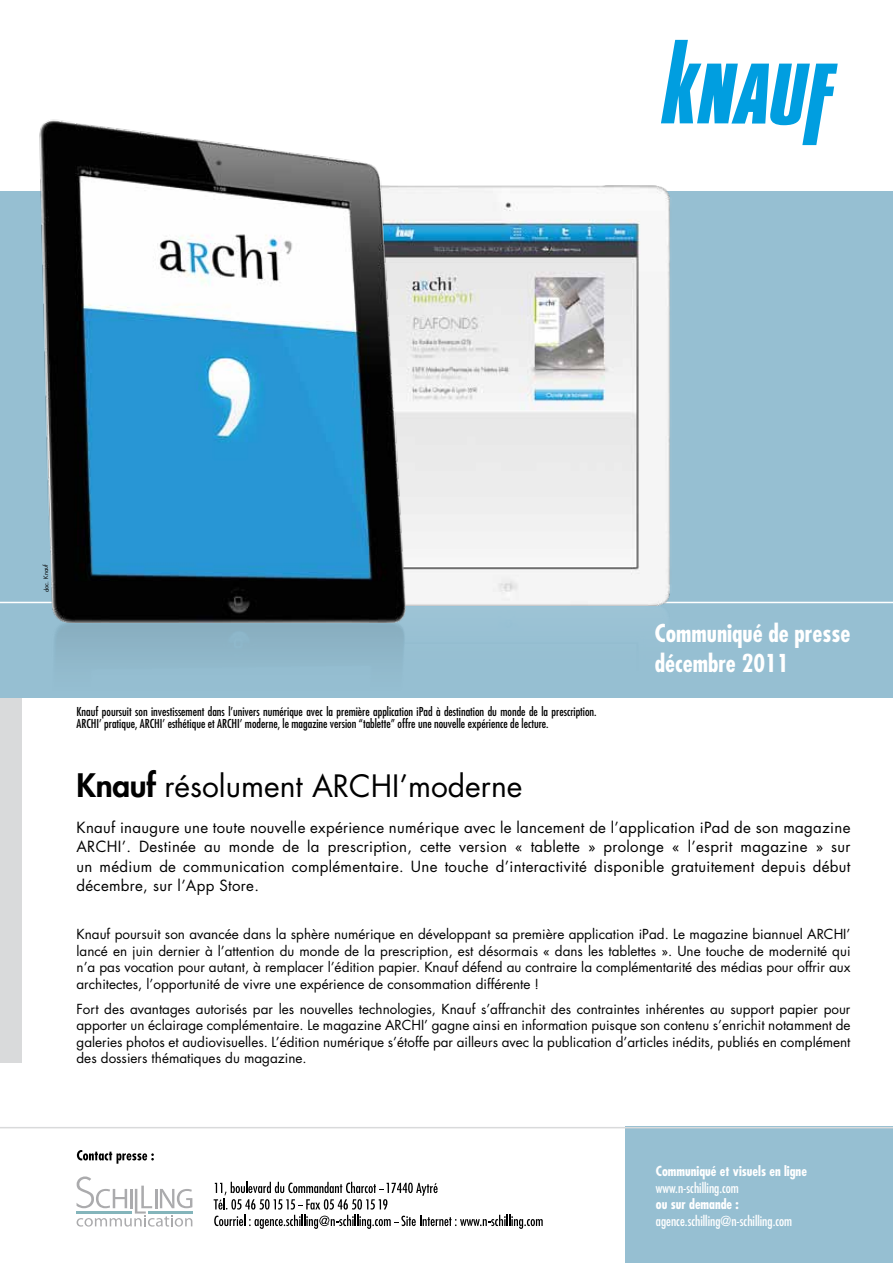
<style>
.page{position:relative;width:893px;height:1263px;background:#fff}
.page>*{position:absolute;margin:0;border:0;box-sizing:border-box;transform-origin:0 0}
.t1{font:30px "Futura Std";color:#000}
.t2{font:700 condensed 24px/30px "Futura Std";color:#fff}
.t3{font:15px/19.5px "Futura Std";letter-spacing:.02em;color:#000;text-align:justify}
.t4{font:13.5px/16.5px "Futura Std";color:#000;text-align:justify}
.t5{font:condensed 13.5px "Futura Std";color:#fff}
.t6{font:700 condensed 13.5px "Futura Std";color:#fff}
.t7{font:condensed 12px/12px "Futura Std";color:#000}
.t8{font:6px "Futura Std";color:#000}
.s1{font-weight:800;font-size:31.5px}
</style>
<div class="page">
<div style="left:0;top:191px;width:21px;height:872px;background:#d9dadb"></div>
<div style="left:0;top:191px;width:893px;height:506px;background:#96bfd2"></div>
<hr style="left:0;top:602px;width:893px;height:1px;background:#fff">
<img style="left:420px;top:605px;width:240px;height:1px">
<img style="left:420px;top:185px;width:252px;height:420px">
<img style="left:24px;top:119px;width:396px;height:533px">
<svg style="left:661px;top:40px;width:177px;height:105px"></svg>
<div style="left:625px;top:1127px;width:268px;height:136px;background:#96bfd2"></div>
<hr style="left:0;top:1127px;width:893px;height:1px;background:#d9dadb">
<svg style="left:77px;top:1150px;width:77px;height:14px"></svg>
<svg style="left:214px;top:1182px;width:224px;height:27px"></svg>
<svg style="left:214px;top:1215px;width:329px;height:14px"></svg>
<svg style="left:77px;top:1176px;width:115px;height:50px"></svg>
<p class="t8" style="left:43px;top:593px;width:30px;rotate:-92deg">doc. Knauf</p>
<p class="t7" style="left:77px;top:705px;width:522px">Knauf poursuit son investissement dans l’univers numérique avec la première application iPad à destination du monde de la prescription.<br>ARCHI’ pratique, ARCHI’ esthétique et ARCHI’ moderne, le magazine version “tablette” offre une nouvelle expérience de lecture.</p>
<h1 class="t1" style="left:77px;top:766px;width:447px"><span class="s1">Knauf</span> résolument ARCHI’moderne</h1>
<h2 class="t2" style="left:655px;top:618px;width:197px">Communiqué de presse décembre 2011</h2>
<p class="t3" style="left:77px;top:818px;width:775px">Knauf inaugure une toute nouvelle expérience numérique avec le lancement de l’application iPad de son magazine ARCHI’. Destinée au monde de la prescription, cette version « tablette » prolonge « l’esprit magazine » sur un médium de communication complémentaire. Une touche d’interactivité disponible gratuitement depuis début décembre, sur l’App Store.</p>
<p class="t4" style="left:77px;top:926px;width:775px">Knauf poursuit son avancée dans la sphère numérique en développant sa première application iPad. Le magazine biannuel ARCHI’ lancé en juin dernier à l’attention du monde de la prescription, est désormais « dans les tablettes ». Une touche de modernité qui n’a pas vocation pour autant, à remplacer l’édition papier. Knauf défend au contraire la complémentarité des médias pour offrir aux architectes, l’opportunité de vivre une expérience de consommation différente !</p>
<p class="t4" style="left:77px;top:1000px;width:775px">Fort des avantages autorisés par les nouvelles technologies, Knauf s’affranchit des contraintes inhérentes au support papier pour apporter un éclairage complémentaire. Le magazine ARCHI’ gagne ainsi en information puisque son contenu s’enrichit notamment de galeries photos et audiovisuelles. L’édition numérique s’étoffe par ailleurs avec la publication d’articles inédits, publiés en complément des dossiers thématiques du magazine.</p>
<p class="t6" style="left:656px;top:1163px;width:153px">Communiqué et visuels en ligne</p>
<p class="t5" style="left:656px;top:1180px;width:85px">www.n-schilling.com</p>
<p class="t6" style="left:656px;top:1196px;width:84px">ou sur demande :</p>
<p class="t5" style="left:656px;top:1213px;width:138px">agence.schilling@n-schilling.com</p>
</div>
